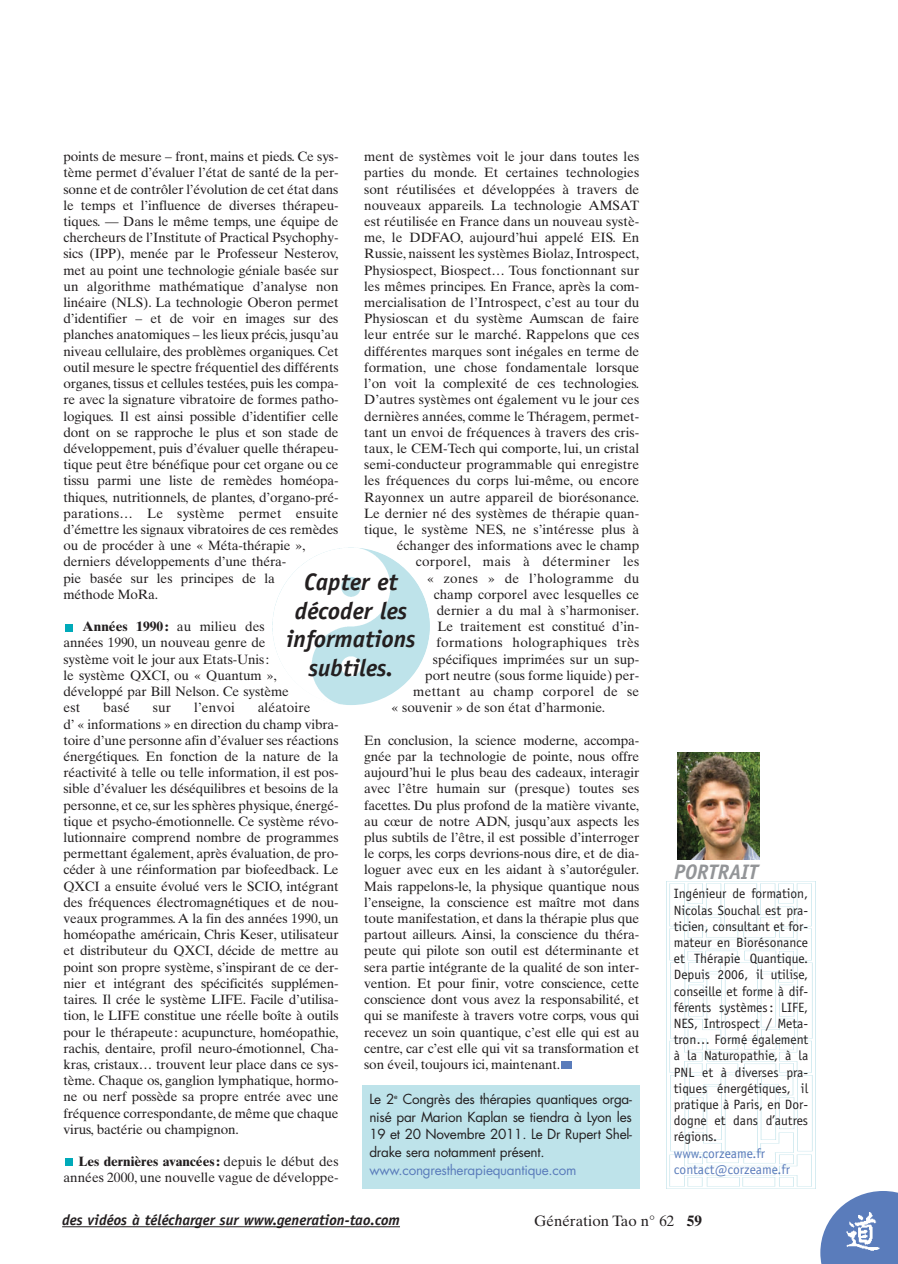
<style>
.page{position:relative;width:898px;height:1264px;background:#fff}
.page>*{position:absolute;margin:0;border:0;box-sizing:border-box;transform-origin:0 0}
.t1{font:italic 700 24px/28.8px "Officina Sans";color:#231f20;text-align:center}
.t2{font:italic 700 21px "Officina Sans";color:#939598}
.t3{font:italic 700 15px "Officina Sans";color:#231f20}
.t4{font:15px "Times Ten";color:#231f20}
.t5{font:13.5px/16.2px "Times Ten";letter-spacing:-.01em;color:#231f20}
.t6{font:13.5px/16.2px "Officina Sans";color:#231f20;text-align:justify}
.t7{font:13.5px/17.7px "Futura";letter-spacing:-.02em;color:#231f20;text-align:justify}
.t8{font:13.5px "Times Ten";letter-spacing:.02em;color:#231f20}
.t9{font:13.5px/16.2px "Officina Sans";color:#5a7cbb}
.t10{font:13.5px "Futura";letter-spacing:-.02em;color:#5a7cbb}
.s1{font-weight:700}
</style>
<div class="page">
<svg style="left:820px;top:1191px;width:77px;height:72px"></svg>
<hr style="left:62px;top:1226px;width:338px;height:1px;background:#231f20">
<img style="left:844px;top:1209px;width:37px;height:43px">
<div style="left:561px;top:1061px;width:10px;height:7px;background:#5a7cbb"></div>
<div style="left:65px;top:1158px;width:8px;height:7px;background:#00aab9"></div>
<div style="left:65px;top:623px;width:8px;height:8px;background:#00aab9"></div>
<img style="left:272px;top:547px;width:158px;height:158px;border-radius:50%">
<img style="left:666px;top:881px;width:149px;height:307px">
<img style="left:677px;top:752px;width:82px;height:107px">
<div style="left:362px;top:1084px;width:277px;height:103px;background:#bee3ea"></div>
<p class="t5" style="left:63px;top:148px;width:276px">points de mesure – front, mains et pieds. Ce sys&shy;tème permet d’évaluer l’état de santé de la per&shy;sonne et de contrôler l’évolution de cet état dans le temps et l’influence de diverses thérapeu&shy;tiques. — Dans le même temps, une équipe de chercheurs de l’Institute of Practical Psychophy&shy;sics (IPP), menée par le Professeur Nesterov, met au point une technologie géniale basée sur un algorithme mathématique d’analyse non linéaire (NLS). La technologie Oberon permet d’identifier – et de voir en images sur des planches anatomiques – les lieux précis, jusqu’au niveau cellulaire, des problèmes organiques. Cet outil mesure le spectre fréquentiel des différents organes, tissus et cellules testées, puis les compa&shy;re avec la signature vibratoire de formes patho&shy;logiques. Il est ainsi possible d’identifier celle dont on se rapproche le plus et son stade de développement, puis d’évaluer quelle thérapeu&shy;tique peut être bénéfique pour cet organe ou ce tissu parmi une liste de remèdes homéopa&shy;thiques, nutritionnels, de plantes, d’organo-pré&shy;parations… Le système permet ensuite d’émettre les signaux vibratoires de ces remèdes ou de procéder à une « Méta-thérapie », derniers développements d’une théra-<br>pie basée sur les principes de la<br>méthode MoRa.</p>
<p class="t5" style="left:63px;top:618px;width:227px;text-indent:19px"><span class="s1">Années 1990 :</span> au milieu des années 1990, un nouveau genre de système voit le jour aux Etats-Unis:<br>le système QXCI, ou « Quantum », développé par Bill Nelson. Ce système est</p>
<p class="t5" style="left:364px;top:148px;width:276px">ment de systèmes voit le jour dans toutes les</p>
<p class="t5" style="left:364px;top:164px;width:276px">parties du monde. Et certaines technologies</p>
<p class="t5" style="left:364px;top:181px;width:276px">sont réutilisées et développées à travers de</p>
<p class="t5" style="left:364px;top:197px;width:276px">nouveaux appareils. La technologie AMSAT</p>
<p class="t5" style="left:364px;top:213px;width:276px">est réutilisée en France dans un nouveau systè-</p>
<p class="t5" style="left:364px;top:229px;width:276px">me, le DDFAO, aujourd’hui appelé EIS. En</p>
<p class="t5" style="left:364px;top:245px;width:276px">Russie, naissent les systèmes Biolaz, Introspect,</p>
<p class="t5" style="left:364px;top:262px;width:276px">Physiospect, Biospect… Tous fonctionnant sur</p>
<p class="t5" style="left:364px;top:278px;width:276px">les mêmes principes. En France, après la com-</p>
<p class="t5" style="left:364px;top:294px;width:276px">mercialisation de l’Introspect, c’est au tour du</p>
<p class="t5" style="left:364px;top:310px;width:276px">Physioscan et du système Aumscan de faire</p>
<p class="t5" style="left:364px;top:326px;width:276px">leur entrée sur le marché. Rappelons que ces</p>
<p class="t5" style="left:364px;top:343px;width:276px">différentes marques sont inégales en terme de</p>
<p class="t5" style="left:364px;top:359px;width:276px">formation, une chose fondamentale lorsque</p>
<p class="t5" style="left:364px;top:375px;width:276px">l’on voit la complexité de ces technologies.</p>
<p class="t5" style="left:364px;top:391px;width:276px">D’autres systèmes ont également vu le jour ces</p>
<p class="t5" style="left:364px;top:407px;width:276px">dernières années, comme le Théragem, permet-</p>
<p class="t5" style="left:364px;top:424px;width:276px">tant un envoi de fréquences à travers des cris-</p>
<p class="t5" style="left:364px;top:440px;width:276px">taux, le CEM-Tech qui comporte, lui, un cristal</p>
<p class="t5" style="left:364px;top:456px;width:276px">semi-conducteur programmable qui enregistre</p>
<p class="t5" style="left:364px;top:472px;width:276px">les fréquences du corps lui-même, ou encore</p>
<p class="t5" style="left:364px;top:488px;width:276px">Rayonnex un autre appareil de biorésonance.</p>
<p class="t5" style="left:364px;top:505px;width:276px">Le dernier né des systèmes de thérapie quan-</p>
<p class="t5" style="left:364px;top:521px;width:276px">tique, le système NES, ne s’intéresse plus à</p>
<p class="t5" style="left:396px;top:537px;width:244px">échanger des informations avec le champ</p>
<p class="t8" style="left:415px;top:553px;width:225px">corporel, mais à déterminer les</p>
<p class="t8" style="left:427px;top:570px;width:213px">« zones » de l’hologramme du</p>
<p class="t5" style="left:433px;top:586px;width:207px">champ corporel avec lesquelles ce</p>
<p class="t5" style="left:436px;top:602px;width:204px">dernier a du mal à s’harmoniser.</p>
<p class="t5" style="left:437px;top:618px;width:203px">Le traitement est constitué d’in-</p>
<p class="t8" style="left:436px;top:634px;width:204px">formations holographiques très</p>
<p class="t5" style="left:432px;top:650px;width:208px">spécifiques imprimées sur un sup-</p>
<p class="t5" style="left:425px;top:667px;width:215px">port neutre (sous forme liquide) per-</p>
<p class="t8" style="left:413px;top:683px;width:227px">mettant au champ corporel de se</p>
<p class="t5" style="left:391px;top:699px;width:215px">« souvenir » de son état d’harmonie.</p>
<p class="t5" style="left:364px;top:731px;width:276px;text-align:justify">En conclusion, la science moderne, accompa&shy;gnée par la technologie de pointe, nous offre aujourd’hui le plus beau des cadeaux, interagir avec l’être humain sur (presque) toutes ses facettes. Du plus profond de la matière vivante, au cœur de notre ADN, jusqu’aux aspects les plus subtils de l’être, il est possible d’interroger le corps, les corps devrions-nous dire, et de dia&shy;loguer avec eux en les aidant à s’autoréguler.<br>Mais rappelons-le, la physique quantique nous l’enseigne, la conscience est maître mot dans toute manifestation, et dans la thérapie plus que partout ailleurs. Ainsi, la conscience du théra&shy;peute qui pilote son outil est déterminante et sera partie intégrante de la qualité de son inter&shy;vention. Et pour finir, votre conscience, cette conscience dont vous avez la responsabilité, et qui se manifeste à travers votre corps, vous qui recevez un soin quantique, c’est elle qui est au centre, car c’est elle qui vit sa transformation et son éveil, toujours ici, maintenant.</p>
<h1 class="t1" style="left:286px;top:567px;width:130px">Capter et décoder les informations subtiles.</h1>
<p class="t5" style="left:63px;top:699px;width:276px;text-indent:194px">aléatoire<br>d’ « informations » en direction du champ vibra&shy;toire d’une personne afin d’évaluer ses réactions énergétiques. En fonction de la nature de la réactivité à telle ou telle information, il est pos&shy;sible d’évaluer les déséquilibres et besoins de la personne, et ce, sur les sphères physique, énergé&shy;tique et psycho-émotionnelle. Ce système révo&shy;lutionnaire comprend nombre de programmes permettant également, après évaluation, de pro&shy;céder à une réinformation par biofeedback. Le QXCI a ensuite évolué vers le SCIO, intégrant des fréquences électromagnétiques et de nou&shy;veaux programmes. A la fin des années 1990, un homéopathe américain, Chris Keser, utilisateur et distributeur du QXCI, décide de mettre au point son propre système, s’inspirant de ce der&shy;nier et intégrant des spécificités supplémen&shy;taires. Il crée le système LIFE. Facile d’utilisa&shy;tion, le LIFE constitue une réelle boîte à outils pour le thérapeute: acupuncture, homéopathie, rachis, dentaire, profil neuro-émotionnel, Cha&shy;kras, cristaux… trouvent leur place dans ce sys&shy;tème. Chaque os, ganglion lymphatique, hormo&shy;ne ou nerf possède sa propre entrée avec une fréquence correspondante, de même que chaque virus, bactérie ou champignon.</p>
<p class="t5" style="left:63px;top:1153px;width:276px;text-align:right"><span class="s1">Les dernières avancées :</span> depuis le début des années 2000, une nouvelle vague de développe-</p>
<p class="t5" style="left:103px;top:699px;width:28px">basé</p>
<p class="t5" style="left:153px;top:699px;width:20px">sur</p>
<p class="t5" style="left:194px;top:699px;width:42px">l’envoi</p>
<p class="t7" style="left:369px;top:1089px;width:264px">Le 2<sup>e</sup> Congrès des thérapies quantiques orga&shy;nisé par Marion Kaplan se tiendra à Lyon les 19 et 20 Novembre 2011. Le Dr Rupert Shel&shy;drake sera notamment présent.</p>
<p class="t10" style="left:369px;top:1160px;width:208px">www.congrestherapiequantique.com</p>
<h2 class="t2" style="left:674px;top:858px;width:86px">PORTRAIT</h2>
<p class="t6" style="left:673px;top:885px;width:136px">Ingénieur de formation, Nicolas Souchal est pra&shy;ticien, consultant et for&shy;mateur en Biorésonance et Thérapie Quantique.<br>Depuis 2006, il utilise, conseille et forme à dif&shy;férents systèmes: LIFE, NES, Introspect / Meta&shy;tron… Formé également à la Naturopathie, à la PNL et à diverses pra&shy;tiques énergétiques, il pratique à Paris, en Dor&shy;dogne et dans d’autres régions.</p>
<p class="t9" style="left:673px;top:1144px;width:118px">www.corzeame.fr contact@corzeame.fr</p>
<p class="t3" style="left:62px;top:1210px;width:339px">des vidéos à télécharger sur www.generation-tao.com</p>
<p class="t4" style="left:534px;top:1211px;width:169px">Génération Tao n° 62 <span class="s1">59</span></p>
</div>
